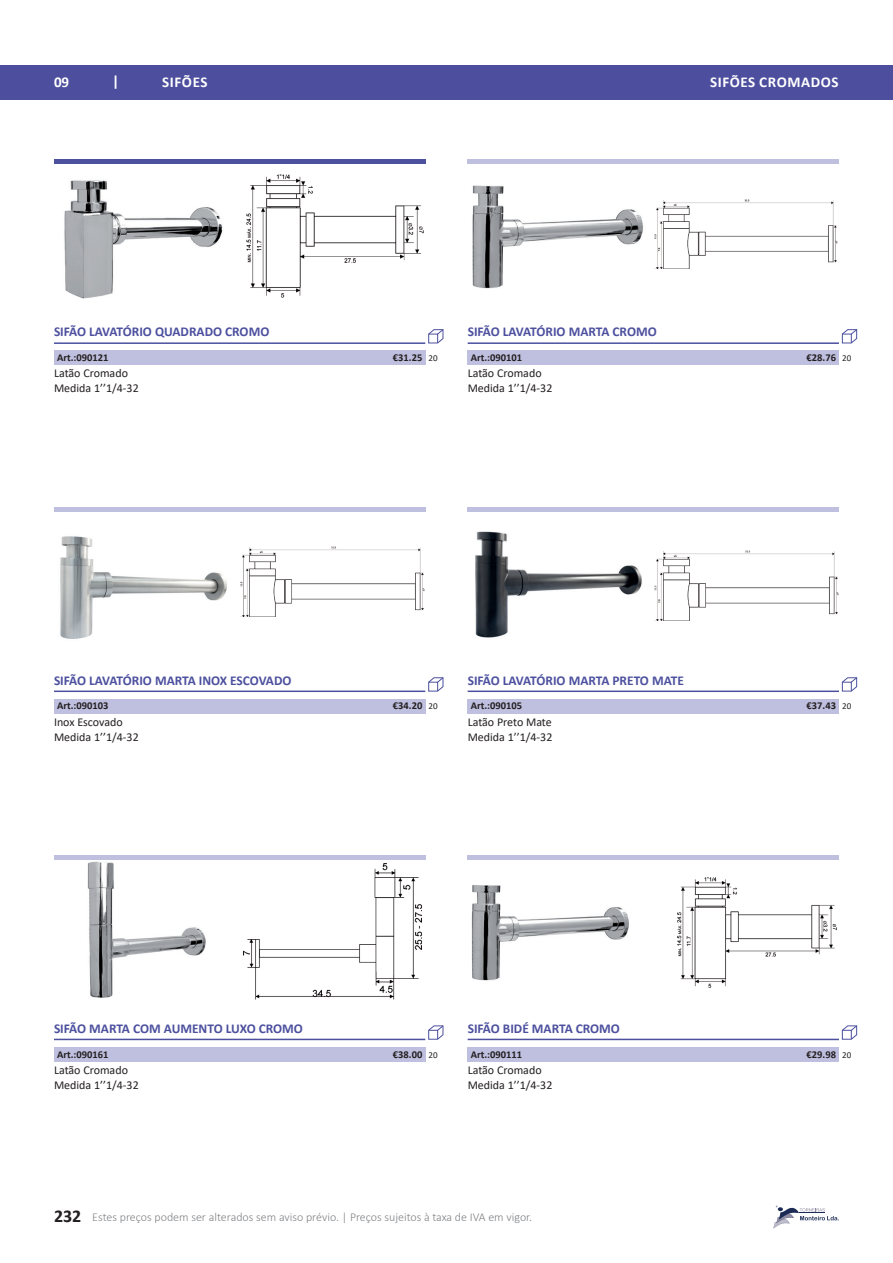
<style>
.page{position:relative;width:893px;height:1263px;background:#fff}
.page>*{position:absolute;margin:0;border:0;box-sizing:border-box;transform-origin:0 0}
.t1{font:700 15px "Calibri";letter-spacing:.04em;color:#fff}
.t2{font:700 13.5px "Calibri";color:#4c509e}
.t3{font:12px/15px "Calibri";color:#231f20}
.t4{font:300 12px "Calibri";color:#808285}
.t5{font:700 10.5px "Calibri";color:#231f20}
.t6{font:9px "Calibri";color:#231f20}
.s1{font-weight:700;font-size:18px;color:#231f20}
</style>
<div class="page">
<div style="left:0;top:65px;width:893px;height:34px;background:#4d4f9e"></div>
<svg style="left:773px;top:1205px;width:66px;height:23px"></svg>
<hr style="left:54px;top:342px;width:371px;height:2px;background:#4c509e">
<hr style="left:54px;top:690px;width:371px;height:2px;background:#4c509e">
<hr style="left:54px;top:1039px;width:371px;height:1px;background:#4c509e">
<hr style="left:468px;top:342px;width:371px;height:2px;background:#4c509e">
<hr style="left:468px;top:690px;width:371px;height:2px;background:#4c509e">
<hr style="left:468px;top:1039px;width:371px;height:1px;background:#4c509e">
<img style="left:64px;top:180px;width:159px;height:119px">
<img style="left:54px;top:511px;width:180px;height:128px">
<img style="left:87px;top:861px;width:119px;height:137px">
<img style="left:472px;top:185px;width:171px;height:104px">
<img style="left:468px;top:511px;width:179px;height:127px">
<img style="left:471px;top:885px;width:158px;height:96px">
<img style="left:246px;top:174px;width:178px;height:124px">
<img style="left:654px;top:199px;width:184px;height:69px">
<img style="left:240px;top:546px;width:185px;height:70px">
<img style="left:243px;top:863px;width:180px;height:137px">
<img style="left:654px;top:550px;width:185px;height:71px">
<img style="left:677px;top:877px;width:160px;height:111px">
<div style="left:54px;top:350px;width:371px;height:15px;background:#bfbfdf"></div>
<div style="left:54px;top:699px;width:371px;height:14px;background:#bfbfdf"></div>
<div style="left:54px;top:1047px;width:371px;height:14px;background:#bfbfdf"></div>
<div style="left:468px;top:350px;width:371px;height:15px;background:#bfbfdf"></div>
<div style="left:468px;top:699px;width:371px;height:14px;background:#bfbfdf"></div>
<div style="left:468px;top:1047px;width:371px;height:14px;background:#bfbfdf"></div>
<hr style="left:54px;top:159px;width:371px;height:4px;background:#4c519e">
<hr style="left:468px;top:159px;width:371px;height:4px;background:#bfbfdf">
<hr style="left:54px;top:507px;width:371px;height:4px;background:#bfbfdf">
<div style="left:54px;top:855px;width:371px;height:5px;background:#bfbfdf"></div>
<hr style="left:468px;top:507px;width:371px;height:4px;background:#bfbfdf">
<div style="left:468px;top:855px;width:371px;height:5px;background:#bfbfdf"></div>
<svg style="left:428px;top:329px;width:15px;height:14px"></svg>
<svg style="left:842px;top:329px;width:15px;height:14px"></svg>
<svg style="left:428px;top:677px;width:15px;height:14px"></svg>
<svg style="left:428px;top:1025px;width:15px;height:14px"></svg>
<svg style="left:842px;top:677px;width:15px;height:14px"></svg>
<svg style="left:842px;top:1025px;width:15px;height:14px"></svg>
<p class="t1" style="left:54px;top:71px;width:17px">09</p>
<p class="t1" style="left:112px;top:71px;width:9px">|</p>
<p class="t1" style="left:162px;top:71px;width:47px">SIFÕES</p>
<p class="t1" style="left:710px;top:71px;width:130px">SIFÕES CROMADOS</p>
<p class="t2" style="left:54px;top:322px;width:217px">SIFÃO LAVATÓRIO QUADRADO CROMO</p>
<p class="t2" style="left:468px;top:322px;width:191px">SIFÃO LAVATÓRIO MARTA CROMO</p>
<p class="t5" style="left:57px;top:350px;width:53px">Art.:090121</p>
<p class="t5" style="left:393px;top:350px;width:31px">€31.25</p>
<p class="t5" style="left:471px;top:350px;width:53px">Art.:090101</p>
<p class="t5" style="left:806px;top:350px;width:31px">€28.76</p>
<p class="t6" style="left:429px;top:352px;width:11px">20</p>
<p class="t6" style="left:842px;top:352px;width:11px">20</p>
<p class="t3" style="left:54px;top:366px;width:86px">Latão Cromado<br>Medida 1’’1/4-32</p>
<p class="t3" style="left:468px;top:366px;width:86px">Latão Cromado<br>Medida 1’’1/4-32</p>
<p class="t2" style="left:54px;top:670px;width:239px">SIFÃO LAVATÓRIO MARTA INOX ESCOVADO</p>
<p class="t2" style="left:468px;top:670px;width:218px">SIFÃO LAVATÓRIO MARTA PRETO MATE</p>
<p class="t5" style="left:57px;top:698px;width:53px">Art.:090103</p>
<p class="t5" style="left:393px;top:698px;width:31px">€34.20</p>
<p class="t6" style="left:429px;top:700px;width:11px">20</p>
<p class="t5" style="left:471px;top:698px;width:53px">Art.:090105</p>
<p class="t5" style="left:806px;top:698px;width:31px">€37.43</p>
<p class="t6" style="left:842px;top:700px;width:11px">20</p>
<p class="t3" style="left:54px;top:714px;width:86px">Inox Escovado<br>Medida 1’’1/4-32</p>
<p class="t3" style="left:468px;top:714px;width:86px">Latão Preto Mate<br>Medida 1’’1/4-32</p>
<p class="t2" style="left:54px;top:1018px;width:250px">SIFÃO MARTA COM AUMENTO LUXO CROMO</p>
<p class="t2" style="left:468px;top:1018px;width:154px">SIFÃO BIDÉ MARTA CROMO</p>
<p class="t5" style="left:57px;top:1046px;width:53px">Art.:090161</p>
<p class="t5" style="left:393px;top:1046px;width:31px">€38.00</p>
<p class="t6" style="left:429px;top:1048px;width:11px">20</p>
<p class="t5" style="left:471px;top:1046px;width:53px">Art.:090111</p>
<p class="t5" style="left:806px;top:1046px;width:31px">€29.98</p>
<p class="t6" style="left:842px;top:1048px;width:11px">20</p>
<p class="t3" style="left:54px;top:1062px;width:86px">Latão Cromado<br>Medida 1’’1/4-32</p>
<p class="t3" style="left:468px;top:1062px;width:86px">Latão Cromado<br>Medida 1’’1/4-32</p>
<p class="t4" style="left:54px;top:1209px;width:480px"><span class="s1">232</span> Estes preços podem ser alterados sem aviso prévio. | Preços sujeitos à taxa de IVA em vigor.</p>
</div>
